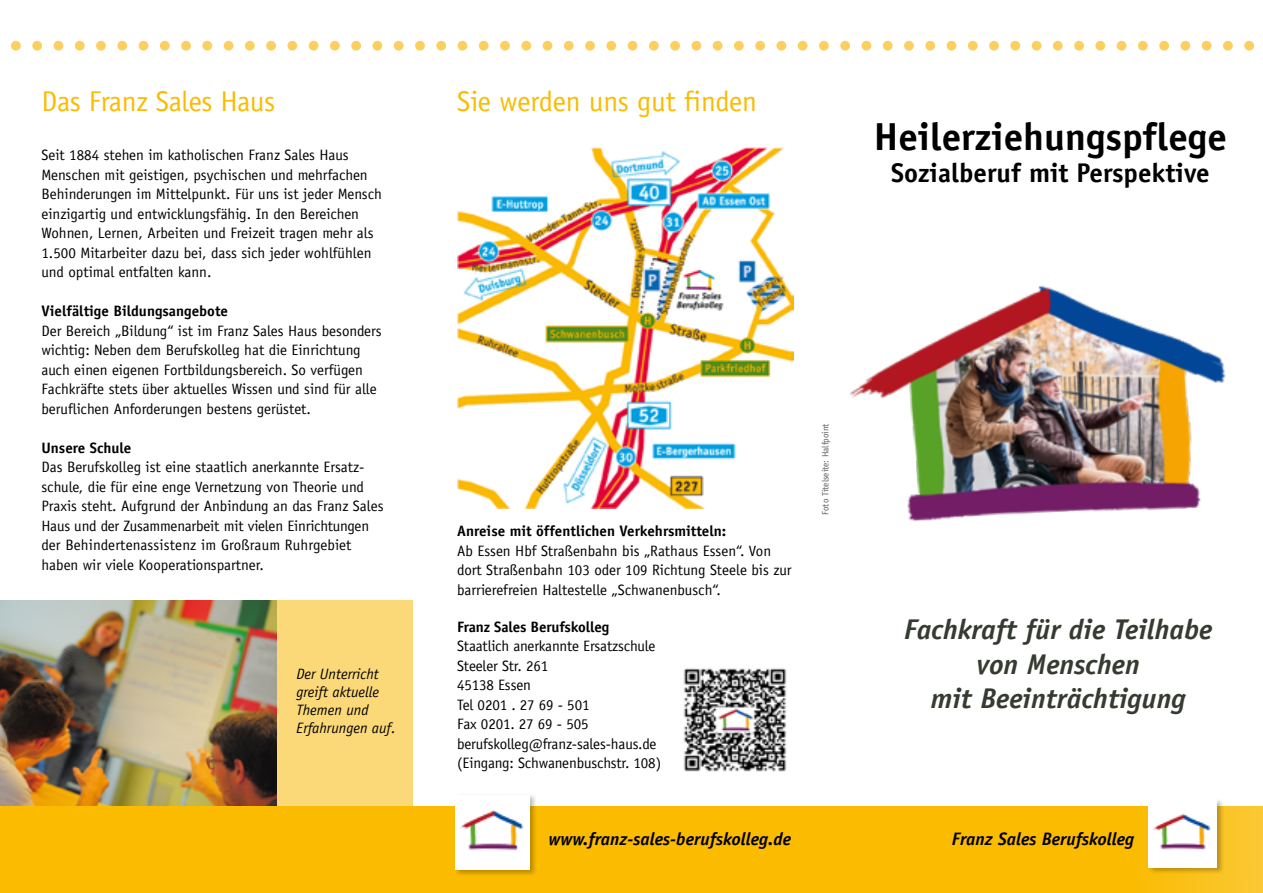
<style>
.page{position:relative;width:1263px;height:893px;background:#fff}
.page>*{position:absolute;margin:0;border:0;box-sizing:border-box;transform-origin:0 0}
.t1{font:700 39px "Officina Sans";color:#000}
.t2{font:italic 700 28.5px/34.2px "Officina Sans";color:#363b31;text-align:center}
.t3{font:28.5px "Officina Sans";letter-spacing:-.01em;color:#fabb00}
.t4{font:700 27px "Officina Sans";color:#000}
.t5{font:italic 700 18px "Officina Sans";color:#000}
.t6{font:15px/19.5px "Officina Sans";color:#000}
.t7{font:700 15px "Officina Sans";color:#000}
.t8{font:italic 15px/18px "Officina Sans";color:#000}
.t9{font:9px "Officina Sans";color:#58585a}
</style>
<div class="page">
<div style="left:260px;top:601px;width:153px;height:207px;background:#fcd978"></div>
<div style="left:0;top:806px;width:1263px;height:87px;background:#fabb00"></div>
<img style="left:457px;top:147px;width:336px;height:361px">
<img style="left:0;top:601px;width:277px;height:205px">
<img style="left:850px;top:285px;width:376px;height:237px">
<img style="left:683px;top:668px;width:104px;height:104px">
<div style="left:11px;top:41px;width:10px;height:10px;background:#fdcf60;border-radius:50%"></div>
<div style="left:32px;top:41px;width:10px;height:10px;background:#fdcf60;border-radius:50%"></div>
<div style="left:54px;top:41px;width:9px;height:10px;background:#fdcf60;border-radius:50%"></div>
<div style="left:75px;top:41px;width:10px;height:10px;background:#fdcf60;border-radius:50%"></div>
<div style="left:96px;top:41px;width:10px;height:10px;background:#fdcf60;border-radius:50%"></div>
<div style="left:117px;top:41px;width:10px;height:10px;background:#fdcf60;border-radius:50%"></div>
<div style="left:139px;top:41px;width:9px;height:10px;background:#fdcf60;border-radius:50%"></div>
<div style="left:160px;top:41px;width:10px;height:10px;background:#fdcf60;border-radius:50%"></div>
<div style="left:181px;top:41px;width:10px;height:10px;background:#fdcf60;border-radius:50%"></div>
<div style="left:202px;top:41px;width:10px;height:10px;background:#fdcf60;border-radius:50%"></div>
<div style="left:224px;top:41px;width:9px;height:10px;background:#fdcf60;border-radius:50%"></div>
<div style="left:245px;top:41px;width:10px;height:10px;background:#fdcf60;border-radius:50%"></div>
<div style="left:266px;top:41px;width:10px;height:10px;background:#fdcf60;border-radius:50%"></div>
<div style="left:287px;top:41px;width:10px;height:10px;background:#fdcf60;border-radius:50%"></div>
<div style="left:309px;top:41px;width:9px;height:10px;background:#fdcf60;border-radius:50%"></div>
<div style="left:330px;top:41px;width:10px;height:10px;background:#fdcf60;border-radius:50%"></div>
<div style="left:351px;top:41px;width:10px;height:10px;background:#fdcf60;border-radius:50%"></div>
<div style="left:372px;top:41px;width:10px;height:10px;background:#fdcf60;border-radius:50%"></div>
<div style="left:394px;top:41px;width:10px;height:10px;background:#fdcf60;border-radius:50%"></div>
<div style="left:415px;top:41px;width:10px;height:10px;background:#fdcf60;border-radius:50%"></div>
<div style="left:436px;top:41px;width:10px;height:10px;background:#fdcf60;border-radius:50%"></div>
<div style="left:458px;top:41px;width:9px;height:10px;background:#fdcf60;border-radius:50%"></div>
<div style="left:479px;top:41px;width:10px;height:10px;background:#fdcf60;border-radius:50%"></div>
<div style="left:500px;top:41px;width:10px;height:10px;background:#fdcf60;border-radius:50%"></div>
<div style="left:521px;top:41px;width:10px;height:10px;background:#fdcf60;border-radius:50%"></div>
<div style="left:543px;top:41px;width:9px;height:10px;background:#fdcf60;border-radius:50%"></div>
<div style="left:564px;top:41px;width:10px;height:10px;background:#fdcf60;border-radius:50%"></div>
<div style="left:585px;top:41px;width:10px;height:10px;background:#fdcf60;border-radius:50%"></div>
<div style="left:606px;top:41px;width:10px;height:10px;background:#fdcf60;border-radius:50%"></div>
<div style="left:628px;top:41px;width:9px;height:10px;background:#fdcf60;border-radius:50%"></div>
<div style="left:649px;top:41px;width:10px;height:10px;background:#fdcf60;border-radius:50%"></div>
<div style="left:670px;top:41px;width:10px;height:10px;background:#fdcf60;border-radius:50%"></div>
<div style="left:691px;top:41px;width:10px;height:10px;background:#fdcf60;border-radius:50%"></div>
<div style="left:713px;top:41px;width:9px;height:10px;background:#fdcf60;border-radius:50%"></div>
<div style="left:734px;top:41px;width:10px;height:10px;background:#fdcf60;border-radius:50%"></div>
<div style="left:755px;top:41px;width:10px;height:10px;background:#fdcf60;border-radius:50%"></div>
<div style="left:776px;top:41px;width:10px;height:10px;background:#fdcf60;border-radius:50%"></div>
<div style="left:798px;top:41px;width:9px;height:10px;background:#fdcf60;border-radius:50%"></div>
<div style="left:819px;top:41px;width:10px;height:10px;background:#fdcf60;border-radius:50%"></div>
<div style="left:840px;top:41px;width:10px;height:10px;background:#fdcf60;border-radius:50%"></div>
<div style="left:861px;top:41px;width:10px;height:10px;background:#fdcf60;border-radius:50%"></div>
<div style="left:883px;top:41px;width:9px;height:10px;background:#fdcf60;border-radius:50%"></div>
<div style="left:904px;top:41px;width:10px;height:10px;background:#fdcf60;border-radius:50%"></div>
<div style="left:925px;top:41px;width:10px;height:10px;background:#fdcf60;border-radius:50%"></div>
<div style="left:946px;top:41px;width:10px;height:10px;background:#fdcf60;border-radius:50%"></div>
<div style="left:968px;top:41px;width:10px;height:10px;background:#fdcf60;border-radius:50%"></div>
<div style="left:989px;top:41px;width:10px;height:10px;background:#fdcf60;border-radius:50%"></div>
<div style="left:1010px;top:41px;width:10px;height:10px;background:#fdcf60;border-radius:50%"></div>
<div style="left:1032px;top:41px;width:9px;height:10px;background:#fdcf60;border-radius:50%"></div>
<div style="left:1053px;top:41px;width:10px;height:10px;background:#fdcf60;border-radius:50%"></div>
<div style="left:1074px;top:41px;width:10px;height:10px;background:#fdcf60;border-radius:50%"></div>
<div style="left:1095px;top:41px;width:10px;height:10px;background:#fdcf60;border-radius:50%"></div>
<div style="left:1117px;top:41px;width:9px;height:10px;background:#fdcf60;border-radius:50%"></div>
<div style="left:1138px;top:41px;width:10px;height:10px;background:#fdcf60;border-radius:50%"></div>
<div style="left:1159px;top:41px;width:10px;height:10px;background:#fdcf60;border-radius:50%"></div>
<div style="left:1180px;top:41px;width:10px;height:10px;background:#fdcf60;border-radius:50%"></div>
<div style="left:1202px;top:41px;width:9px;height:10px;background:#fdcf60;border-radius:50%"></div>
<div style="left:1223px;top:41px;width:10px;height:10px;background:#fdcf60;border-radius:50%"></div>
<div style="left:1244px;top:41px;width:10px;height:10px;background:#fdcf60;border-radius:50%"></div>
<div style="left:454px;top:794px;width:83px;height:82px;background:#000;opacity:.25"></div>
<div style="left:455px;top:795px;width:74px;height:74px;background:#fff"></div>
<img style="left:460px;top:810px;width:64px;height:41px">
<div style="left:1148px;top:798px;width:75px;height:75px;background:#000;opacity:.25"></div>
<div style="left:1148px;top:799px;width:68px;height:68px;background:#fff"></div>
<img style="left:1153px;top:813px;width:58px;height:37px">
<h2 class="t3" style="left:41px;top:84px;width:235px">Das Franz Sales Haus</h2>
<p class="t6" style="left:41px;top:145px;width:342px">Seit 1884 stehen im katholischen Franz Sales Haus Menschen mit geistigen, psychischen und mehrfachen Behinderungen im Mittelpunkt. Für uns ist jeder Mensch einzigartig und entwicklungsfähig. In den Bereichen Wohnen, Lernen, Arbeiten und Freizeit tragen mehr als 1.500 Mitarbeiter dazu bei, dass sich jeder wohlfühlen und optimal entfalten kann.</p>
<p class="t7" style="left:41px;top:302px;width:188px">Vielfältige Bildungsangebote</p>
<p class="t6" style="left:41px;top:321px;width:342px">Der Bereich „Bildung“ ist im Franz Sales Haus besonders wichtig: Neben dem Berufskolleg hat die Einrichtung auch einen eigenen Fortbildungsbereich. So verfügen Fachkräfte stets über aktuelles Wissen und sind für alle beruflichen Anforderungen bestens gerüstet.</p>
<p class="t7" style="left:41px;top:438px;width:91px">Unsere Schule</p>
<p class="t6" style="left:41px;top:457px;width:344px">Das Berufskolleg ist eine staatlich anerkannte Ersatz&shy;schule, die für eine enge Vernetzung von Theorie und Praxis steht. Aufgrund der Anbindung an das Franz Sales Haus und der Zusammenarbeit mit vielen Einrichtungen der Behindertenassistenz im Großraum Ruhrgebiet haben wir viele Kooperationspartner.</p>
<p class="t8" style="left:296px;top:665px;width:101px">Der Unterricht greift aktuelle<br>Themen und<br>Erfahrungen auf.</p>
<h2 class="t3" style="left:457px;top:83px;width:301px">Sie werden uns gut finden</h2>
<h1 class="t1" style="left:874px;top:112px;width:355px">Heilerziehungspflege</h1>
<h3 class="t4" style="left:891px;top:156px;width:320px">Sozialberuf mit Perspektive</h3>
<p class="t7" style="left:457px;top:522px;width:271px">Anreise mit öffentlichen Verkehrsmitteln:</p>
<p class="t6" style="left:457px;top:541px;width:336px">Ab Essen Hbf Straßenbahn bis „Rathaus Essen“. Von dort Straßenbahn 103 oder 109 Richtung Steele bis zur barrierefreien Haltestelle „Schwanenbusch“.</p>
<p class="t7" style="left:457px;top:617px;width:154px">Franz Sales Berufskolleg</p>
<p class="t6" style="left:457px;top:636px;width:206px">Staatlich anerkannte Ersatzschule<br>Steeler Str. 261<br>45138 Essen<br>Tel 0201 . 27 69 - 501<br>Fax 0201. 27 69 - 505 berufskolleg@franz-sales-haus.de (Eingang: Schwanenbuschstr. 108)</p>
<p class="t9" style="left:820px;top:515px;width:93px;rotate:-90deg">Foto Titelseite: Halfpoint</p>
<h2 class="t2" style="left:904px;top:613px;width:310px">Fachkraft für die Teilhabe von Menschen<br>mit Beeinträchtigung</h2>
<p class="t5" style="left:549px;top:828px;width:244px">www.franz-sales-berufskolleg.de</p>
<p class="t5" style="left:952px;top:828px;width:184px">Franz Sales Berufskolleg</p>
</div>
